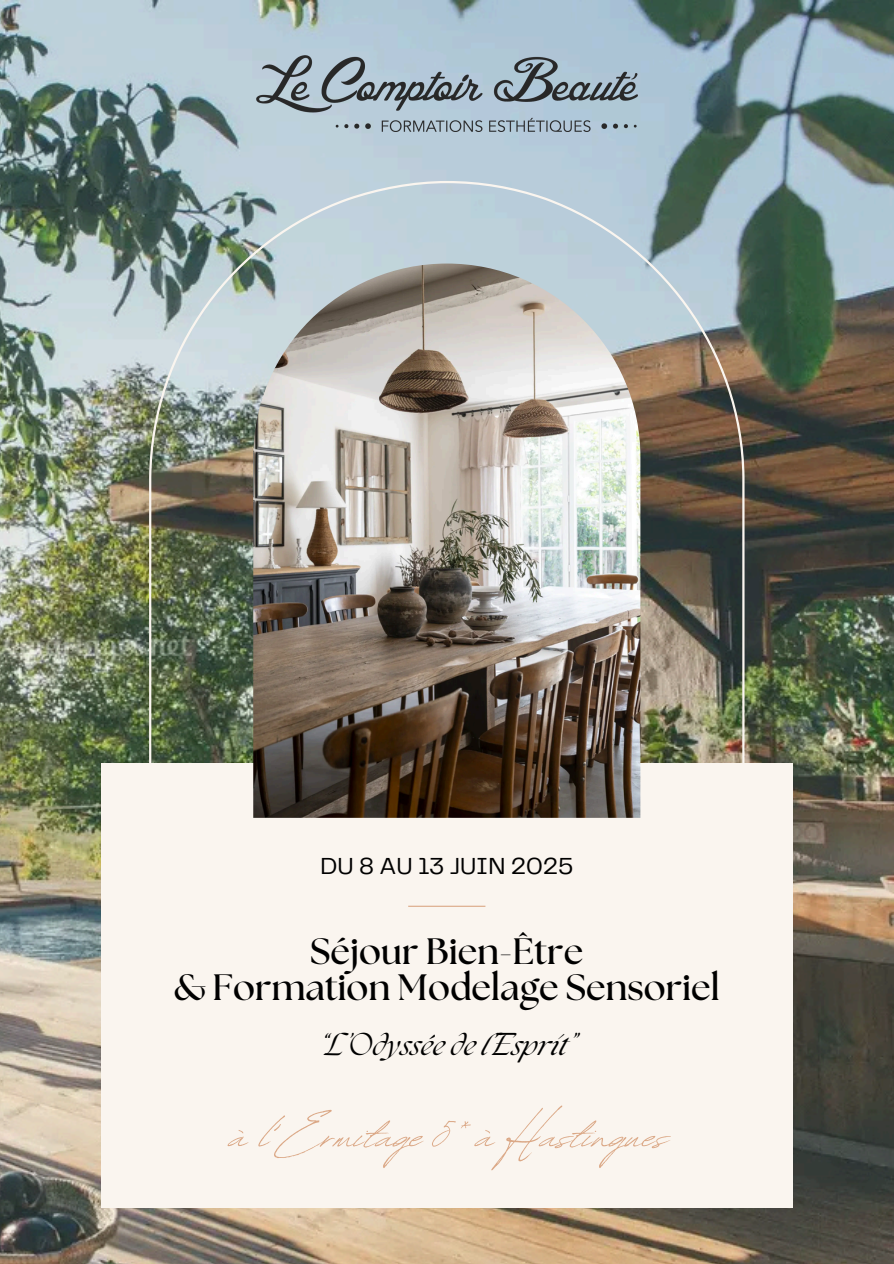
<style>
.page{position:relative;width:894px;height:1264px;background:#fff}
.page>*{position:absolute;margin:0;border:0;box-sizing:border-box;transform-origin:0 0}
.t1{font:61.5px "Revive 80 Signature";color:#dba886}
.t2{font:700 36.6px/36px "The Seasons";color:#000;text-align:center}
.t3{font:italic 27.6px "The Seasons";color:#000}
.t4{font:24.15px "Telegraf";color:#000}
</style>
<div class="page">
<img style="left:0;top:0;width:893px;height:1263px">
<img style="left:149px;top:181px;width:595px;height:581px">
<div style="left:101px;top:762px;width:691px;height:445px;background:#faf5ef"></div>
<img style="left:253px;top:263px;width:387px;height:554px">
<hr style="left:408px;top:905px;width:77px;height:1px;background:#dba886">
<img style="left:257px;top:55px;width:380px;height:77px">
<p class="t4" style="left:320px;top:855px;width:254px">DU 8 AU 13 JUIN 2025</p>
<p class="t2" style="left:174px;top:934px;width:547px">Séjour Bien-Être<br>&amp; Formation Modelage Sensoriel</p>
<h2 class="t3" style="left:319px;top:1032px;width:256px">“L’Odyssée de l’Esprit”</h2>
<p class="t1" style="left:229px;top:1088px;width:440px">à l’Ermitage 5* à Hastingues</p>
</div>
